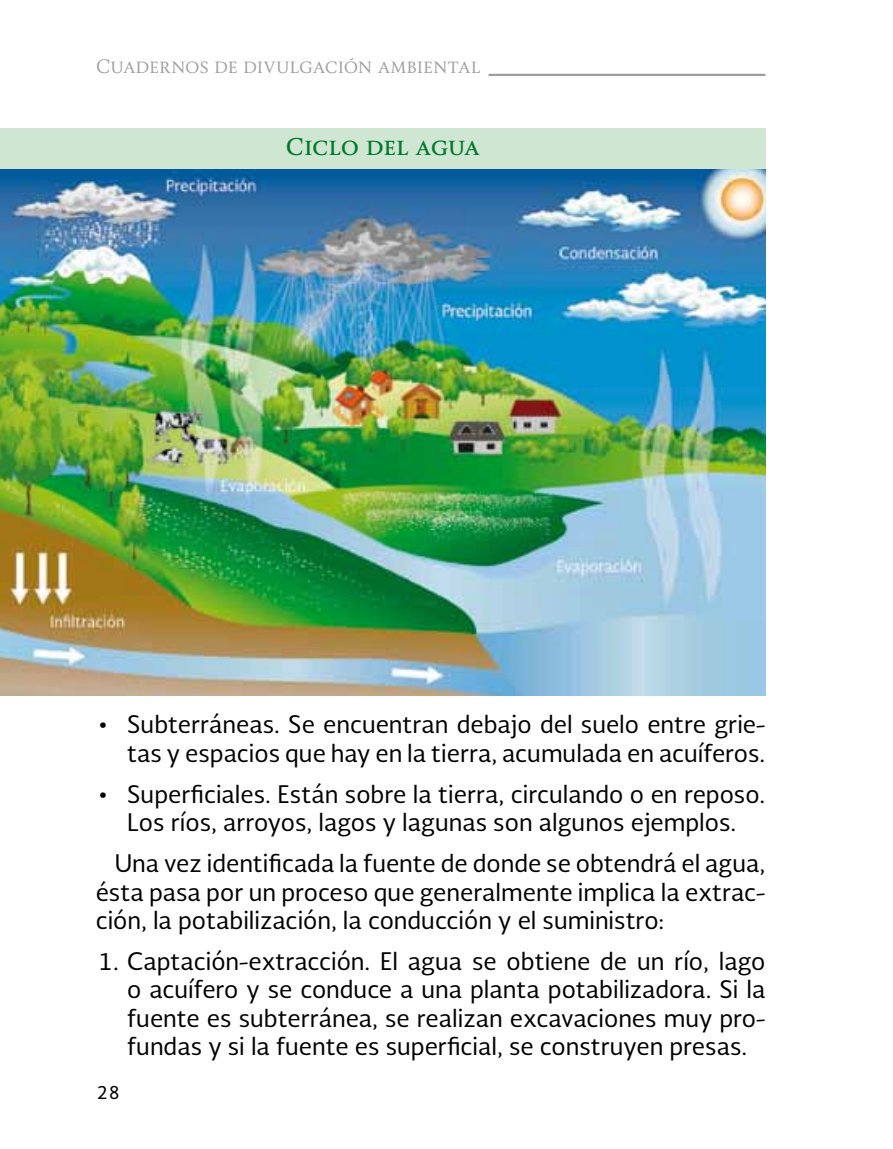
<style>
.page{position:relative;width:893px;height:1149px;background:#fff}
.page>*{position:absolute;margin:0;border:0;box-sizing:border-box;transform-origin:0 0}
.t1{font:23.62px/28.3px "Soberana Sans";color:#000;text-align:justify}
.t2{font:700 22.5px "Soberana Titular";letter-spacing:-.02em;color:#00792c}
.t3{font:18px "Soberana Titular";color:#9c9e9f}
.t4{font:18px "Soberana Sans";color:#000}
</style>
<div class="page">
<hr style="left:489px;top:74px;width:276px;height:2px;background:#9c9e9f">
<img style="left:0;top:168px;width:765px;height:527px">
<div style="left:0;top:128px;width:765px;height:40px;background:#cfe6d2"></div>
<p class="t3" style="left:96px;top:56px;width:387px">CUADERNOS DE DIVULGACIÓN AMBIENTAL</p>
<p class="t2" style="left:285px;top:132px;width:196px">CICLO DEL AGUA</p>
<p class="t1" style="left:98px;top:709px;width:669px;text-align:right">• Subterráneas. Se encuentran debajo del suelo entre grie&shy;tas y espacios que hay en la tierra, acumulada en acuíferos.</p>
<p class="t1" style="left:98px;top:778px;width:669px;text-align:center">• Superficiales. Están sobre la tierra, circulando o en reposo.<br>Los ríos, arroyos, lagos y lagunas son algunos ejemplos.</p>
<p class="t1" style="left:96px;top:848px;width:671px;text-indent:19px">Una vez identificada la fuente de donde se obtendrá el agua, ésta pasa por un proceso que generalmente implica la extrac&shy;ción, la potabilización, la conducción y el suministro:</p>
<p class="t1" style="left:127px;top:946px;width:640px;text-indent:-29px">1. Captación-extracción. El agua se obtiene de un río, lago o acuífero y se conduce a una planta potabilizadora. Si la fuente es subterránea, se realizan excavaciones muy pro&shy;fundas y si la fuente es superficial, se construyen presas.</p>
<p class="t4" style="left:97px;top:1079px;width:25px">28</p>
</div>
